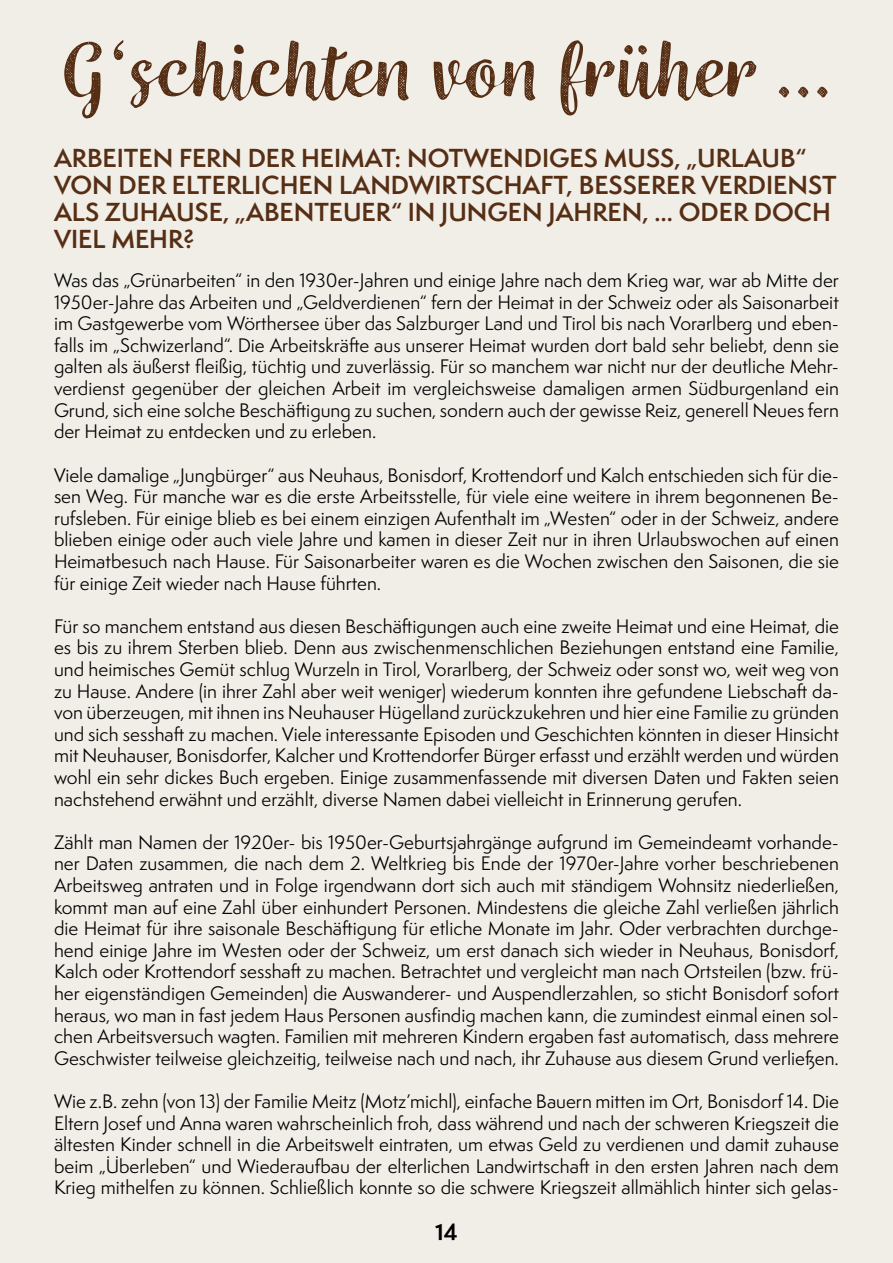
<style>
.page{position:relative;width:893px;height:1263px;background:#fff}
.page>*{position:absolute;margin:0;border:0;box-sizing:border-box;transform-origin:0 0}
.t1{font:90px "Wreath Hal Med";color:#562e14}
.t2{font:600 24px/27px "Semplicita Pro";color:#562e14}
.t3{font:700 21px "Semplicita Pro";color:#000}
.t4{font:18px/21.6px "Semplicita Pro";color:#000;text-align:justify}
</style>
<div class="page">
<div style="left:0;top:0;width:892px;height:1263px;background:#f1eee8"></div>
<hr style="left:892px;top:0;width:1px;height:1263px;background:#f1eee8">
<h1 class="t1" style="left:61px;top:13px;width:772px">G‘schichten von früher ...</h1>
<h2 class="t2" style="left:54px;top:145px;width:784px">ARBEITEN FERN DER HEIMAT: NOTWENDIGES MUSS, „URLAUB“ VON DER ELTERLICHEN LANDWIRTSCHAFT, BESSERER VERDIENST ALS ZUHAUSE, „ABENTEUER“ IN JUNGEN JAHREN, … ODER DOCH VIEL MEHR?</h2>
<p class="t4" style="left:54px;top:269px;width:787px">Was das „Grünarbeiten“ in den 1930er-Jahren und einige Jahre nach dem Krieg war, war ab Mitte der 1950er-Jahre das Arbeiten und „Geldverdienen“ fern der Heimat in der Schweiz oder als Saisonarbeit im Gastgewerbe vom Wörthersee über das Salzburger Land und Tirol bis nach Vorarlberg und eben&shy;falls im „Schwizerland“. Die Arbeitskräfte aus unserer Heimat wurden dort bald sehr beliebt, denn sie galten als äußerst fleißig, tüchtig und zuverlässig. Für so manchem war nicht nur der deutliche Mehr&shy;verdienst gegenüber der gleichen Arbeit im vergleichsweise damaligen armen Südburgenland ein Grund, sich eine solche Beschäftigung zu suchen, sondern auch der gewisse Reiz, generell Neues fern der Heimat zu entdecken und zu erleben.</p>
<p class="t4" style="left:54px;top:464px;width:786px">Viele damalige „Jungbürger“ aus Neuhaus, Bonisdorf, Krottendorf und Kalch entschieden sich für die&shy;sen Weg. Für manche war es die erste Arbeitsstelle, für viele eine weitere in ihrem begonnenen Be&shy;rufsleben. Für einige blieb es bei einem einzigen Aufenthalt im „Westen“ oder in der Schweiz, andere blieben einige oder auch viele Jahre und kamen in dieser Zeit nur in ihren Urlaubswochen auf einen Heimatbesuch nach Hause. Für Saisonarbeiter waren es die Wochen zwischen den Saisonen, die sie für einige Zeit wieder nach Hause führten.</p>
<p class="t4" style="left:54px;top:615px;width:786px">Für so manchem entstand aus diesen Beschäftigungen auch eine zweite Heimat und eine Heimat, die es bis zu ihrem Sterben blieb. Denn aus zwischenmenschlichen Beziehungen entstand eine Familie, und heimisches Gemüt schlug Wurzeln in Tirol, Vorarlberg, der Schweiz oder sonst wo, weit weg von zu Hause. Andere (in ihrer Zahl aber weit weniger) wiederum konnten ihre gefundene Liebschaft da&shy;von überzeugen, mit ihnen ins Neuhauser Hügelland zurückzukehren und hier eine Familie zu gründen und sich sesshaft zu machen. Viele interessante Episoden und Geschichten könnten in dieser Hinsicht mit Neuhauser, Bonisdorfer, Kalcher und Krottendorfer Bürger erfasst und erzählt werden und würden wohl ein sehr dickes Buch ergeben. Einige zusammenfassende mit diversen Daten und Fakten seien nachstehend erwähnt und erzählt, diverse Namen dabei vielleicht in Erinnerung gerufen.</p>
<p class="t4" style="left:54px;top:831px;width:786px">Zählt man Namen der 1920er- bis 1950er-Geburtsjahrgänge aufgrund im Gemeindeamt vorhande&shy;ner Daten zusammen, die nach dem 2. Weltkrieg bis Ende der 1970er-Jahre vorher beschriebenen Arbeitsweg antraten und in Folge irgendwann dort sich auch mit ständigem Wohnsitz niederließen, kommt man auf eine Zahl über einhundert Personen. Mindestens die gleiche Zahl verließen jährlich die Heimat für ihre saisonale Beschäftigung für etliche Monate im Jahr. Oder verbrachten durchge&shy;hend einige Jahre im Westen oder der Schweiz, um erst danach sich wieder in Neuhaus, Bonisdorf, Kalch oder Krottendorf sesshaft zu machen. Betrachtet und vergleicht man nach Ortsteilen (bzw. frü&shy;her eigenständigen Gemeinden) die Auswanderer- und Auspendlerzahlen, so sticht Bonisdorf sofort heraus, wo man in fast jedem Haus Personen ausfindig machen kann, die zumindest einmal einen sol&shy;chen Arbeitsversuch wagten. Familien mit mehreren Kindern ergaben fast automatisch, dass mehrere Geschwister teilweise gleichzeitig, teilweise nach und nach, ihr Zuhause aus diesem Grund verließen.</p>
<p class="t4" style="left:54px;top:1090px;width:787px">Wie z.B. zehn (von 13) der Familie Meitz (Motz’michl), einfache Bauern mitten im Ort, Bonisdorf 14. Die Eltern Josef und Anna waren wahrscheinlich froh, dass während und nach der schweren Kriegszeit die ältesten Kinder schnell in die Arbeitswelt eintraten, um etwas Geld zu verdienen und damit zuhause beim „Überleben“ und Wiederaufbau der elterlichen Landwirtschaft in den ersten Jahren nach dem Krieg mithelfen zu können. Schließlich konnte so die schwere Kriegszeit allmählich hinter sich gelas-</p>
<p class="t3" style="left:435px;top:1217px;width:24px">14</p>
</div>
